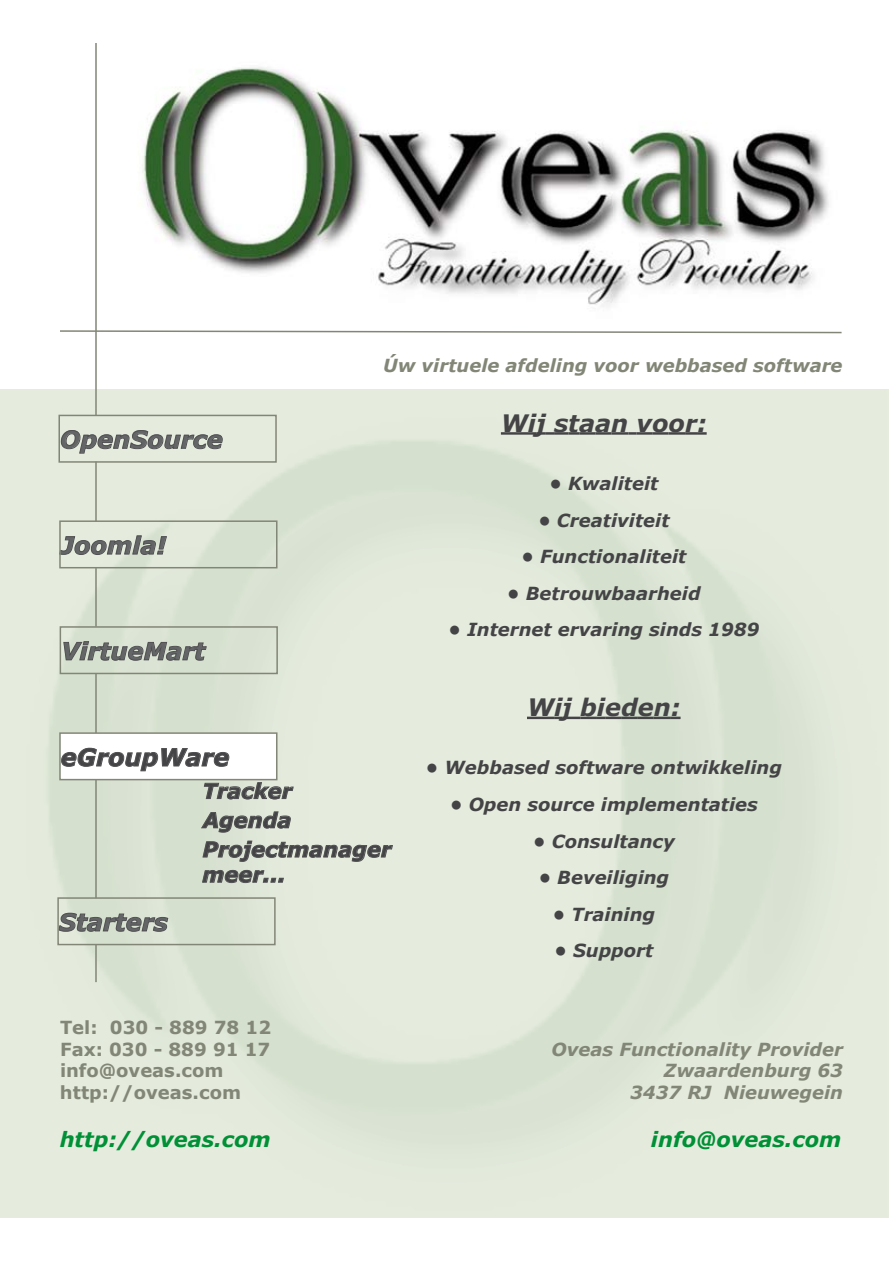
<style>
.page{position:relative;width:893px;height:1263px;background:#fff}
.page>*{position:absolute;margin:0;border:0;box-sizing:border-box;transform-origin:0 0}
.t1{font:italic 700 24px "Verdana";color:#646567}
.t2{font:italic 700 24px "Verdana";color:#444446}
.t3{font:italic 700 21px/25.2px "Verdana";color:#444446}
.t4{font:italic 700 21px "Verdana";color:#009036}
.t5{font:italic 700 18px "Verdana";color:#444446}
.t6{font:italic 700 18px/21.6px "Verdana";color:#828676;text-align:right}
.t7{font:700 18px/21.6px "Verdana";color:#828676}
</style>
<div class="page">
<img style="left:0;top:389px;width:888px;height:828px">
<img style="left:142px;top:67px;width:687px;height:240px">
<hr style="left:501px;top:432px;width:27px;height:3px;background:#444446">
<svg style="left:528px;top:432px;width:26px;height:3px"></svg>
<hr style="left:554px;top:432px;width:14px;height:3px;background:#444446">
<svg style="left:568px;top:432px;width:11px;height:3px"></svg>
<hr style="left:579px;top:432px;width:16px;height:3px;background:#444446">
<hr style="left:595px;top:432px;width:16px;height:3px;background:#444446">
<hr style="left:611px;top:432px;width:17px;height:3px;background:#444446">
<svg style="left:628px;top:432px;width:9px;height:3px"></svg>
<hr style="left:637px;top:432px;width:15px;height:3px;background:#444446">
<hr style="left:652px;top:432px;width:17px;height:3px;background:#444446">
<hr style="left:669px;top:432px;width:16px;height:3px;background:#444446">
<svg style="left:685px;top:432px;width:22px;height:3px"></svg>
<hr style="left:527px;top:717px;width:27px;height:2px;background:#444446">
<svg style="left:554px;top:717px;width:127px;height:2px"></svg>
<div style="left:60px;top:733px;width:217px;height:47px;background:#fff"></div>
<svg style="left:62px;top:748px;width:167px;height:23px"></svg>
<div style="left:59px;top:732px;width:218px;height:48px;border:2px solid #828676"></div>
<svg style="left:62px;top:536px;width:105px;height:19px;background:#bec4b9"></svg>
<div style="left:59px;top:520px;width:218px;height:48px;border:2px solid #828676"></div>
<svg style="left:61px;top:430px;width:161px;height:23px;background:#c6cbc1"></svg>
<div style="left:58px;top:415px;width:219px;height:48px;border:2px solid #828676"></div>
<svg style="left:64px;top:641px;width:142px;height:19px;background:#b5bcb0"></svg>
<div style="left:60px;top:626px;width:218px;height:48px;border:2px solid #828676"></div>
<svg style="left:60px;top:913px;width:108px;height:18px;background:#b5bcb0"></svg>
<div style="left:57px;top:897px;width:219px;height:48px;border:2px solid #828676"></div>
<svg style="left:201px;top:812px;width:90px;height:20px;background:#bac1b6"></svg>
<svg style="left:204px;top:782px;width:89px;height:17px;background:#b6bcb2"></svg>
<svg style="left:203px;top:841px;width:190px;height:21px;background:#bfc5ba"></svg>
<hr style="left:95px;top:43px;width:2px;height:372px;background:#828676">
<hr style="left:95px;top:462px;width:2px;height:60px;background:#828676">
<hr style="left:95px;top:568px;width:2px;height:59px;background:#828676">
<hr style="left:95px;top:673px;width:2px;height:60px;background:#828676">
<hr style="left:95px;top:780px;width:2px;height:118px;background:#828676">
<hr style="left:95px;top:945px;width:2px;height:37px;background:#828676">
<svg style="left:60px;top:330px;width:782px;height:4px"></svg>
<svg style="left:202px;top:870px;width:82px;height:13px"></svg>
<h1 class="t1" style="left:60px;top:424px;width:164px">OpenSource</h1>
<h1 class="t1" style="left:61px;top:530px;width:107px">Joomla!</h1>
<h1 class="t1" style="left:61px;top:636px;width:146px">VirtueMart</h1>
<p class="t6" style="left:383px;top:354px;width:461px">Úw virtuele afdeling voor webbased software</p>
<h1 class="t2" style="left:501px;top:408px;width:207px">Wij staan voor:</h1>
<p class="t5" style="left:549px;top:472px;width:111px">• Kwaliteit</p>
<p class="t5" style="left:538px;top:509px;width:133px">• Creativiteit</p>
<p class="t5" style="left:521px;top:545px;width:167px">• Functionaliteit</p>
<p class="t5" style="left:507px;top:582px;width:195px">• Betrouwbaarheid</p>
<p class="t5" style="left:448px;top:618px;width:313px">• Internet ervaring sinds 1989</p>
<h1 class="t2" style="left:61px;top:742px;width:170px">eGroupWare</h1>
<p class="t3" style="left:202px;top:778px;width:91px">Tracker</p>
<p class="t3" style="left:203px;top:807px;width:90px">Agenda</p>
<h1 class="t1" style="left:59px;top:907px;width:110px">Starters</h1>
<p class="t3" style="left:202px;top:836px;width:191px">Projectmanager meer...</p>
<h1 class="t2" style="left:527px;top:692px;width:155px">Wij bieden:</h1>
<p class="t5" style="left:426px;top:756px;width:358px">• Webbased software ontwikkeling</p>
<p class="t5" style="left:450px;top:793px;width:310px">• Open source implementaties</p>
<p class="t5" style="left:533px;top:830px;width:144px">• Consultancy</p>
<p class="t5" style="left:538px;top:866px;width:132px">• Beveiliging</p>
<p class="t5" style="left:552px;top:903px;width:104px">• Training</p>
<p class="t5" style="left:554px;top:939px;width:101px">• Support</p>
<p class="t7" style="left:60px;top:1016px;width:213px">Tel: 030 - 889 78 12<br>Fax: 030 - 889 91 17 info@oveas.com http://oveas.com</p>
<p class="t4" style="left:60px;top:1126px;width:213px">http://oveas.com</p>
<p class="t4" style="left:651px;top:1126px;width:192px">info@oveas.com</p>
<p class="t6" style="left:552px;top:1038px;width:293px">Oveas Functionality Provider<br>Zwaardenburg 63<br>3437 RJ Nieuwegein</p>
</div>
